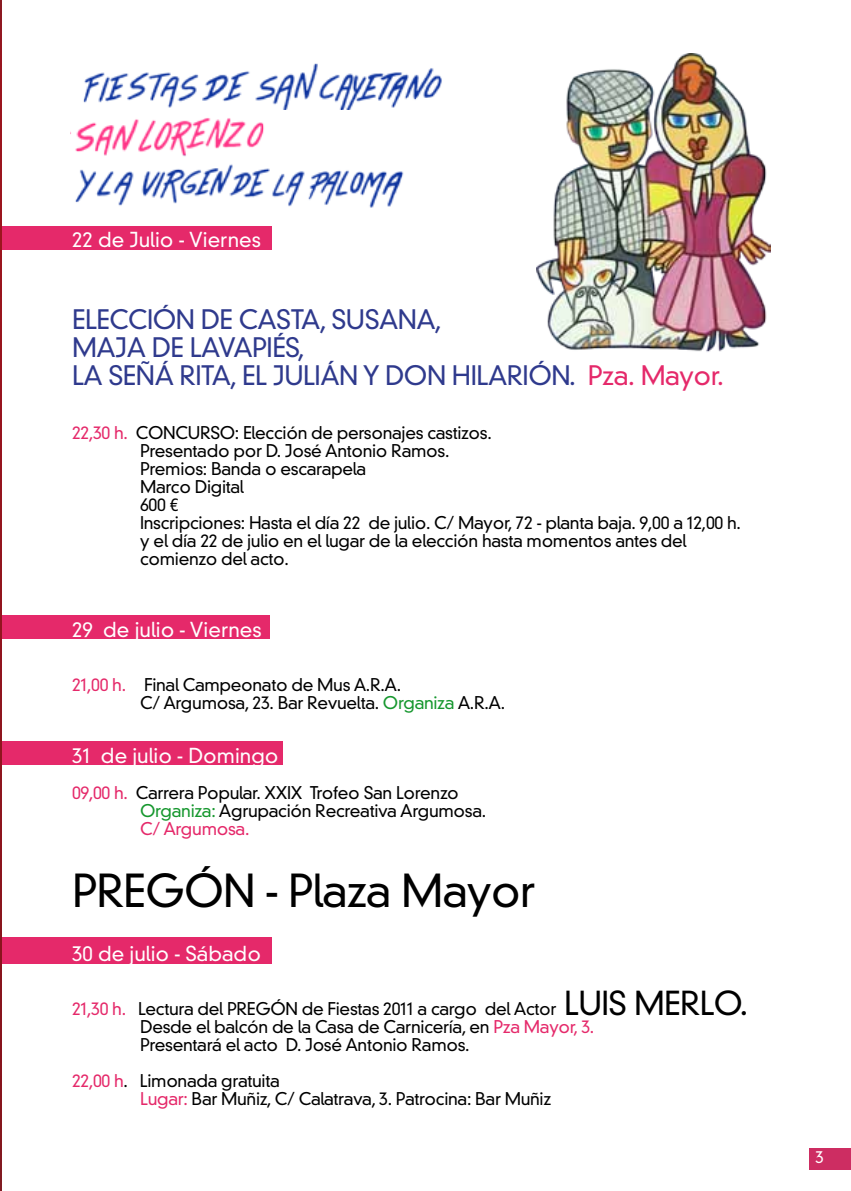
<style>
.page{position:relative;width:851px;height:1191px;background:#fff}
.page>*{position:absolute;margin:0;border:0;box-sizing:border-box;transform-origin:0 0}
.t1{font:300 44px "DIN Neuzeit Grotesk Std";letter-spacing:-.02em;color:#000}
.t2{font:300 26px/28px "DIN Neuzeit Grotesk Std";letter-spacing:-.02em;color:#2f3a8d}
.t3{font:300 20px "DIN Neuzeit Grotesk Std";color:#fff}
.t4{font:300 17px/18px "DIN Neuzeit Grotesk Std";letter-spacing:-.02em;color:#000}
.t5{font:300 16px "DIN Neuzeit Grotesk Std";color:#fff}
.s1{color:#e5296a}
.s2{color:#16972e}
.s3{font-size:32px}
</style>
<div class="page">
<div style="left:808px;top:1148px;width:42px;height:22px;background:#cd2d62"></div>
<div style="left:2px;top:227px;width:269px;height:23px;background:#e5296a"></div>
<div style="left:0;top:615px;width:269px;height:24px;background:#e5296a"></div>
<div style="left:0;top:741px;width:282px;height:24px;background:#e5296a"></div>
<div style="left:2px;top:937px;width:269px;height:27px;background:#e5296a"></div>
<img style="left:0;top:0;width:2px;height:1191px">
<img style="left:536px;top:54px;width:234px;height:298px">
<img style="left:83px;top:63px;width:359px;height:47px">
<img style="left:70px;top:108px;width:207px;height:49px">
<img style="left:75px;top:164px;width:329px;height:44px">
<p class="t3" style="left:72px;top:228px;width:190px">22 de Julio - Viernes</p>
<h2 class="t2" style="left:72px;top:306px;width:653px">ELECCIÓN DE CASTA, SUSANA,<br>MAJA DE LAVAPIÉS,<br>LA SEÑÁ RITA, EL JULIÁN Y DON HILARIÓN. <span class="s1">Pza. Mayor.</span></h2>
<p class="t4" style="left:140px;top:424px;width:602px;text-indent:-68px"><span class="s1">22,30 h.</span> CONCURSO: Elección de personajes castizos.<br>Presentado por D. José Antonio Ramos.<br>Premios: Banda o escarapela<br>Marco Digital<br>600 €<br>Inscripciones: Hasta el día 22 de julio. C/ Mayor, 72 - planta baja. 9,00 a 12,00 h. y el día 22 de julio en el lugar de la elección hasta momentos antes del comienzo del acto.</p>
<p class="t3" style="left:72px;top:618px;width:191px">29 de julio - Viernes</p>
<p class="t4" style="left:140px;top:676px;width:366px;text-indent:-68px"><span class="s1">21,00 h.</span> Final Campeonato de Mus A.R.A.<br>C/ Argumosa, 23. Bar Revuelta. <span class="s2">Organiza</span> A.R.A.</p>
<p class="t3" style="left:72px;top:744px;width:208px">31 de julio - Domingo</p>
<p class="t4" style="left:140px;top:784px;width:347px;text-indent:-68px"><span class="s1">09,00 h.</span> Carrera Popular. XXIX Trofeo San Lorenzo<br><span class="s2">Organiza:</span> Agrupación Recreativa Argumosa.<br><span class="s1">C/ Argumosa.</span></p>
<h1 class="t1" style="left:72px;top:864px;width:465px">PREGÓN - Plaza Mayor</h1>
<p class="t3" style="left:72px;top:942px;width:190px">30 de julio - Sábado</p>
<p class="t4" style="left:140px;top:1000px;width:609px;text-indent:-68px"><span class="s1">21,30 h.</span> Lectura del PREGÓN de Fiestas 2011 a cargo del Actor <span class="s3">LUIS MERLO.<br></span>Desde el balcón de la Casa de Carnicería, en <span class="s1">Pza Mayor, 3.<br></span>Presentará el acto D. José Antonio Ramos.</p>
<p class="t4" style="left:140px;top:1072px;width:412px;text-indent:-68px"><span class="s1">22,00 h</span>. Limonada gratuita<br><span class="s1">Lugar:</span> Bar Muñiz, C/ Calatrava, 3. Patrocina: Bar Muñiz</p>
<p class="t5" style="left:815px;top:1147px;width:10px">3</p>
</div>
